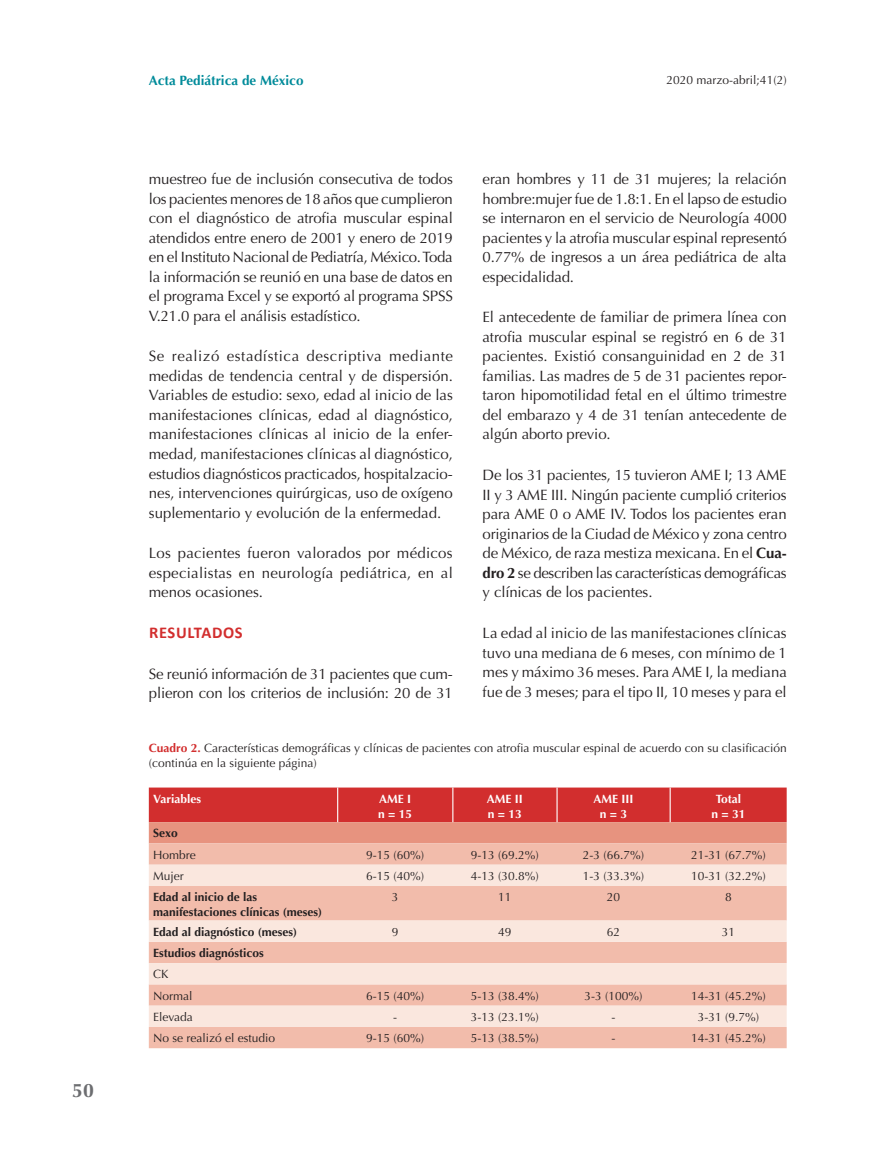
<style>
.page{position:relative;width:893px;height:1149px;background:#fff}
.page>*{position:absolute;margin:0;border:0;box-sizing:border-box;transform-origin:0 0}
.t1{font:700 19.5px "Optima";color:#6c6d70}
.t2{font:700 16.5px "Calibri";letter-spacing:.04em;color:#d22e2e}
.t3{font:15px/19.5px "Optima";letter-spacing:-.01em;color:#231f20;text-align:justify}
.t4{font:700 13.5px "Optima";color:#008b9a}
.t5{font:12px/15px "Optima";color:#231f20}
.t6{font:700 12px/15px "Optima";color:#231f20}
.t7{font:700 12px/15px "Optima";color:#fff}
.s1{font-weight:700}
.s2{font-weight:700;color:#d22e2e}
</style>
<div class="page">
<svg style="left:149px;top:787px;width:638px;height:56px;background:#da564f"></svg>
<div style="left:149px;top:843px;width:638px;height:204px;background:#f2bcab"></div>
<svg style="left:149px;top:864px;width:638px;height:162px;background:#f6d2c6"></svg>
<hr style="left:337px;top:787px;width:1px;height:34px;background:#fff">
<hr style="left:452px;top:787px;width:1px;height:34px;background:#fff">
<hr style="left:556px;top:787px;width:2px;height:34px;background:#fff">
<hr style="left:670px;top:787px;width:1px;height:34px;background:#fff">
<h1 class="t1" style="left:72px;top:1079px;width:23px">50</h1>
<p class="t4" style="left:149px;top:73px;width:156px">Acta Pediátrica de México</p>
<p class="t5" style="left:667px;top:72px;width:122px">2020 marzo-abril;41(2)</p>
<p class="t3" style="left:149px;top:169px;width:306px">muestreo fue de inclusión consecutiva de todos los pacientes menores de 18 años que cumplieron con el diagnóstico de atrofia muscular espinal atendidos entre enero de 2001 y enero de 2019 en el Instituto Nacional de Pediatría, México. Toda la información se reunió en una base de datos en el programa Excel y se exportó al programa SPSS V.21.0 para el análisis estadístico.</p>
<p class="t3" style="left:149px;top:346px;width:306px">Se realizó estadística descriptiva mediante medidas de tendencia central y de dispersión.<br>Variables de estudio: sexo, edad al inicio de las manifestaciones clínicas, edad al diagnóstico, manifestaciones clínicas al inicio de la enfer&shy;medad, manifestaciones clínicas al diagnóstico, estudios diagnósticos practicados, hospitalzacio&shy;nes, intervenciones quirúrgicas, uso de oxígeno suplementario y evolución de la enfermedad.</p>
<p class="t3" style="left:149px;top:543px;width:306px">Los pacientes fueron valorados por médicos especialistas en neurología pediátrica, en al menos ocasiones.</p>
<p class="t2" style="left:149px;top:622px;width:95px">RESULTADOS</p>
<p class="t3" style="left:149px;top:664px;width:306px">Se reunió información de 31 pacientes que cum&shy;plieron con los criterios de inclusión: 20 de 31</p>
<p class="t3" style="left:483px;top:169px;width:306px">eran hombres y 11 de 31 mujeres; la relación hombre:mujer fue de 1.8:1. En el lapso de estudio se internaron en el servicio de Neurología 4000 pacientes y la atrofia muscular espinal representó 0.77% de ingresos a un área pediátrica de alta especidalidad.</p>
<p class="t3" style="left:483px;top:307px;width:306px">El antecedente de familiar de primera línea con atrofia muscular espinal se registró en 6 de 31 pacientes. Existió consanguinidad en 2 de 31 familias. Las madres de 5 de 31 pacientes repor&shy;taron hipomotilidad fetal en el último trimestre del embarazo y 4 de 31 tenían antecedente de algún aborto previo.</p>
<p class="t3" style="left:483px;top:465px;width:306px">De los 31 pacientes, 15 tuvieron AME I; 13 AME II y 3 AME III. Ningún paciente cumplió criterios para AME 0 o AME IV. Todos los pacientes eran originarios de la Ciudad de México y zona centro de México, de raza mestiza mexicana. En el <span class="s1">Cua&shy;dro 2</span> se describen las características demográficas y clínicas de los pacientes.</p>
<p class="t3" style="left:483px;top:623px;width:306px">La edad al inicio de las manifestaciones clínicas tuvo una mediana de 6 meses, con mínimo de 1 mes y máximo 36 meses. Para AME I, la mediana fue de 3 meses; para el tipo II, 10 meses y para el</p>
<p class="t5" style="left:149px;top:739px;width:639px"><span class="s2">Cuadro 2.</span> Características demográficas y clínicas de pacientes con atrofia muscular espinal de acuerdo con su clasificación (continúa en la siguiente página)</p>
<p class="t7" style="left:153px;top:791px;width:50px">Variables</p>
<p class="t7" style="left:378px;top:791px;width:35px">AME I n = 15</p>
<p class="t7" style="left:487px;top:791px;width:37px">AME II n = 13</p>
<p class="t7" style="left:594px;top:791px;width:41px;text-align:center">AME III n = 3</p>
<p class="t7" style="left:711px;top:791px;width:35px;text-align:center">Total n = 31</p>
<p class="t6" style="left:153px;top:825px;width:26px">Sexo</p>
<p class="t5" style="left:153px;top:847px;width:44px">Hombre</p>
<p class="t5" style="left:366px;top:847px;width:60px">9-15 (60%)</p>
<p class="t5" style="left:471px;top:847px;width:70px">9-13 (69.2%)</p>
<p class="t5" style="left:583px;top:847px;width:63px">2-3 (66.7%)</p>
<p class="t5" style="left:691px;top:847px;width:76px">21-31 (67.7%)</p>
<p class="t5" style="left:153px;top:868px;width:32px">Mujer</p>
<p class="t5" style="left:366px;top:868px;width:60px">6-15 (40%)</p>
<p class="t5" style="left:471px;top:868px;width:70px">4-13 (30.8%)</p>
<p class="t5" style="left:583px;top:868px;width:63px">1-3 (33.3%)</p>
<p class="t5" style="left:691px;top:868px;width:76px">10-31 (32.2%)</p>
<p class="t6" style="left:153px;top:889px;width:171px">Edad al inicio de las manifestaciones clínicas (meses)</p>
<p class="t5" style="left:392px;top:889px;width:8px">3</p>
<p class="t5" style="left:498px;top:889px;width:15px">11</p>
<p class="t5" style="left:607px;top:889px;width:15px">20</p>
<p class="t5" style="left:725px;top:889px;width:8px">8</p>
<p class="t6" style="left:153px;top:924px;width:146px">Edad al diagnóstico (meses)</p>
<p class="t5" style="left:392px;top:924px;width:8px">9</p>
<p class="t5" style="left:498px;top:924px;width:15px">49</p>
<p class="t5" style="left:607px;top:924px;width:15px">62</p>
<p class="t5" style="left:722px;top:924px;width:15px">31</p>
<p class="t6" style="left:153px;top:945px;width:112px">Estudios diagnósticos</p>
<p class="t5" style="left:153px;top:963px;width:41px;line-height:21.3px">CK<br>Normal</p>
<p class="t5" style="left:366px;top:987px;width:60px">6-15 (40%)</p>
<p class="t5" style="left:471px;top:987px;width:70px">5-13 (38.4%)</p>
<p class="t5" style="left:585px;top:987px;width:60px">3-3 (100%)</p>
<p class="t5" style="left:691px;top:987px;width:76px">14-31 (45.2%)</p>
<p class="t5" style="left:153px;top:1009px;width:41px">Elevada</p>
<p class="t5" style="left:393px;top:1009px;width:5px">-</p>
<p class="t5" style="left:471px;top:1009px;width:70px">3-13 (23.1%)</p>
<p class="t5" style="left:612px;top:1009px;width:5px">-</p>
<p class="t5" style="left:698px;top:1009px;width:63px">3-31 (9.7%)</p>
<p class="t5" style="left:153px;top:1030px;width:124px">No se realizó el estudio</p>
<p class="t5" style="left:366px;top:1030px;width:60px">9-15 (60%)</p>
<p class="t5" style="left:471px;top:1030px;width:70px">5-13 (38.5%)</p>
<p class="t5" style="left:612px;top:1030px;width:5px">-</p>
<p class="t5" style="left:691px;top:1030px;width:76px">14-31 (45.2%)</p>
</div>
